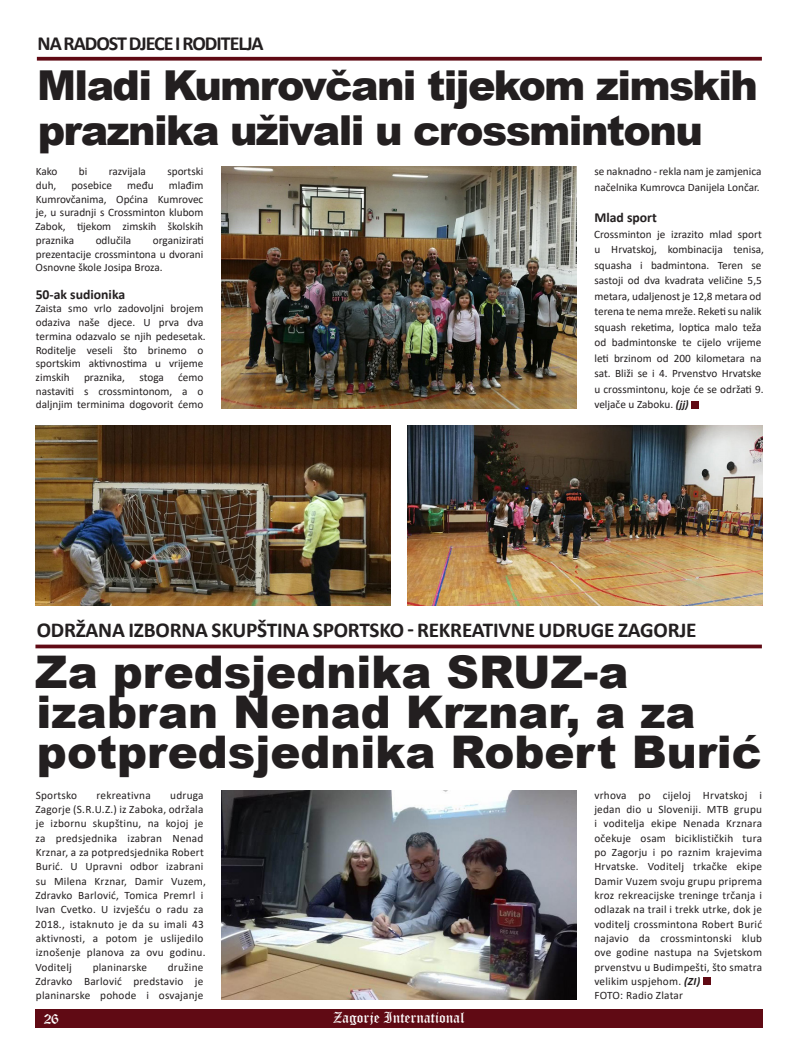
<style>
.page{position:relative;width:798px;height:1063px;background:#fff}
.page>*{position:absolute;margin:0;border:0;box-sizing:border-box;transform-origin:0 0}
.t1{font:900 45px/40px "Arial";color:#231f20}
.t2{font:900 41.25px/45px "Arial";letter-spacing:-.04em;color:#231f20}
.t3{font:700 21.25px "Calibri";letter-spacing:-.01em;color:#231f20}
.t4{font:700 20px "Calibri";letter-spacing:-.05em;color:#231f20}
.t5{font:15px "Old English Text";color:#fff}
.t6{font:700 13.75px "Calibri";color:#231f20}
.t7{font:11.25px/14.4px "Calibri";color:#231f20;text-align:justify}
.t8{font:11.25px/14.4px "Calibri";letter-spacing:.02em;color:#231f20}
.s1{font-weight:700;font-style:italic}
</style>
<div class="page">
<div style="left:35px;top:1009px;width:727px;height:19px;background:#600a14"></div>
<svg style="left:37px;top:57px;width:724px;height:4px;background:#6f222b"></svg>
<hr style="left:35px;top:645px;width:726px;height:3px;background:#600a14">
<img style="left:221px;top:790px;width:355px;height:209px">
<div style="left:691px;top:401px;width:7px;height:7px;background:#600a14"></div>
<img style="left:221px;top:167px;width:355px;height:241px">
<div style="left:703px;top:978px;width:7px;height:7px;background:#600a14"></div>
<img style="left:35px;top:425px;width:355px;height:181px">
<img style="left:407px;top:425px;width:355px;height:181px">
<p class="t4" style="left:37px;top:30px;width:227px">NA RADOST DJECE I RODITELJA</p>
<p class="t2" style="left:37px;top:62px;width:722px">Mladi Kumrovčani tijekom zimskih praznika uživali u crossmintonu</p>
<p class="t7" style="left:36px;top:164px;width:23px">Kako</p>
<p class="t7" style="left:79px;top:164px;width:10px">bi</p>
<p class="t7" style="left:109px;top:164px;width:39px">razvijala</p>
<p class="t7" style="left:167px;top:164px;width:38px">sportski</p>
<p class="t7" style="left:36px;top:178px;width:22px">duh,</p>
<p class="t7" style="left:71px;top:178px;width:42px">posebice</p>
<p class="t7" style="left:127px;top:178px;width:28px">među</p>
<p class="t7" style="left:35px;top:178px;width:169px;line-height:13.8px;text-indent:133px">mlađim Kumrovčanima, Općina Kumrovec je, u suradnji s Crossminton klubom Zabok, tijekom zimskih školskih praznika</p>
<p class="t7" style="left:96px;top:233px;width:37px">odlučila</p>
<p class="t7" style="left:36px;top:233px;width:170px;line-height:13.8px;text-indent:117px">organizirati prezentacije crossmintona u dvorani Osnovne škole Josipa Broza.</p>
<p class="t6" style="left:36px;top:284px;width:91px">50-ak sudionika</p>
<p class="t7" style="left:35px;top:302px;width:172px;line-height:13.8px;text-align:left">Zaista smo vrlo zadovoljni brojem odaziva naše djece. U prva dva termina odazvalo se njih pedesetak.<br>Roditelje veseli što brinemo o sportskim aktivnostima u vrijeme zimskih</p>
<p class="t7" style="left:36px;top:370px;width:169px;line-height:13.8px;text-indent:142px">ćemo nastaviti s crossmintonom, a o daljnjim terminima dogovorit ćemo</p>
<p class="t7" style="left:84px;top:370px;width:43px">praznika,</p>
<p class="t7" style="left:139px;top:370px;width:26px">stoga</p>
<p class="t7" style="left:594px;top:164px;width:168px;line-height:15.5px">se naknadno - rekla nam je zamjenica načelnika Kumrovca Danijela Lončar.</p>
<p class="t6" style="left:594px;top:208px;width:64px">Mlad sport</p>
<p class="t7" style="left:594px;top:226px;width:171px;line-height:15.5px;text-align:left">Crossminton je izrazito mlad sport u Hrvatskoj, kombinacija tenisa, squasha i badmintona. Teren se sastoji od dva kvadrata veličine 5,5 metara, udaljenost je 12,8 metara od terena te nema mreže. Reketi su nalik squash reketima, loptica malo teža od badmintonske te cijelo vrijeme leti brzinom od 200 kilometara na sat. Bliži se i 4. Prvenstvo Hrvatske u crossmintonu, koje će se održati 9. veljače u Zaboku. <span class="s1">(jj)</span></p>
<p class="t3" style="left:37px;top:615px;width:661px">ODRŽANA IZBORNA SKUPŠTINA SPORTSKO - REKREATIVNE UDRUGE ZAGORJE</p>
<p class="t1" style="left:35px;top:651px;width:727px">Za predsjednika SRUZ-a izabran Nenad Krznar, a za potpredsjednika Robert Burić</p>
<p class="t8" style="left:36px;top:787px;width:43px">Sportsko</p>
<p class="t8" style="left:97px;top:787px;width:56px">rekreativna</p>
<p class="t8" style="left:35px;top:787px;width:172px;text-indent:135px">udruga<br>Zagorje (S.R.U.Z.) iz Zaboka, održala je izbornu skupštinu, na kojoj je za predsjednika izabran Nenad<br>Krznar, a za potpredsjednika Robert<br>Burić. U Upravni odbor izabrani su Milena Krznar, Damir Vuzem,<br>Zdravko Barlović, Tomica Premrl i<br>Ivan Cvetko. U izvješću o radu za<br>2018., istaknuto je da su imali 43 aktivnosti, a potom je uslijedilo iznošenje planova za ovu godinu.<br>Voditelj</p>
<p class="t7" style="left:35px;top:959px;width:169px;text-indent:132px">družine Zdravko Barlović predstavio je planinarske pohode i osvajanje</p>
<p class="t8" style="left:93px;top:959px;width:56px">planinarske</p>
<h3 class="t5" style="left:44px;top:1009px;width:17px">26</h3>
<h3 class="t5" style="left:333px;top:1008px;width:133px">Zagorje International</h3>
<p class="t7" style="left:594px;top:787px;width:169px">vrhova po cijeloj Hrvatskoj i jedan dio u Sloveniji. MTB grupu i voditelja ekipe Nenada Krznara očekuje osam biciklističkih tura po Zagorju i po raznim krajevima Hrvatske. Voditelj trkačke ekipe Damir Vuzem svoju grupu priprema kroz rekreacijske treninge trčanja i odlazak na trail i trekk utrke, dok je voditelj crossmintona Robert Burić najavio da crossmintonski klub ove godine nastupa na Svjetskom prvenstvu u Budimpešti, što smatra velikim uspjehom. <span class="s1">(ZI)</span></p>
<p class="t8" style="left:594px;top:988px;width:90px">FOTO: Radio Zlatar</p>
</div>
